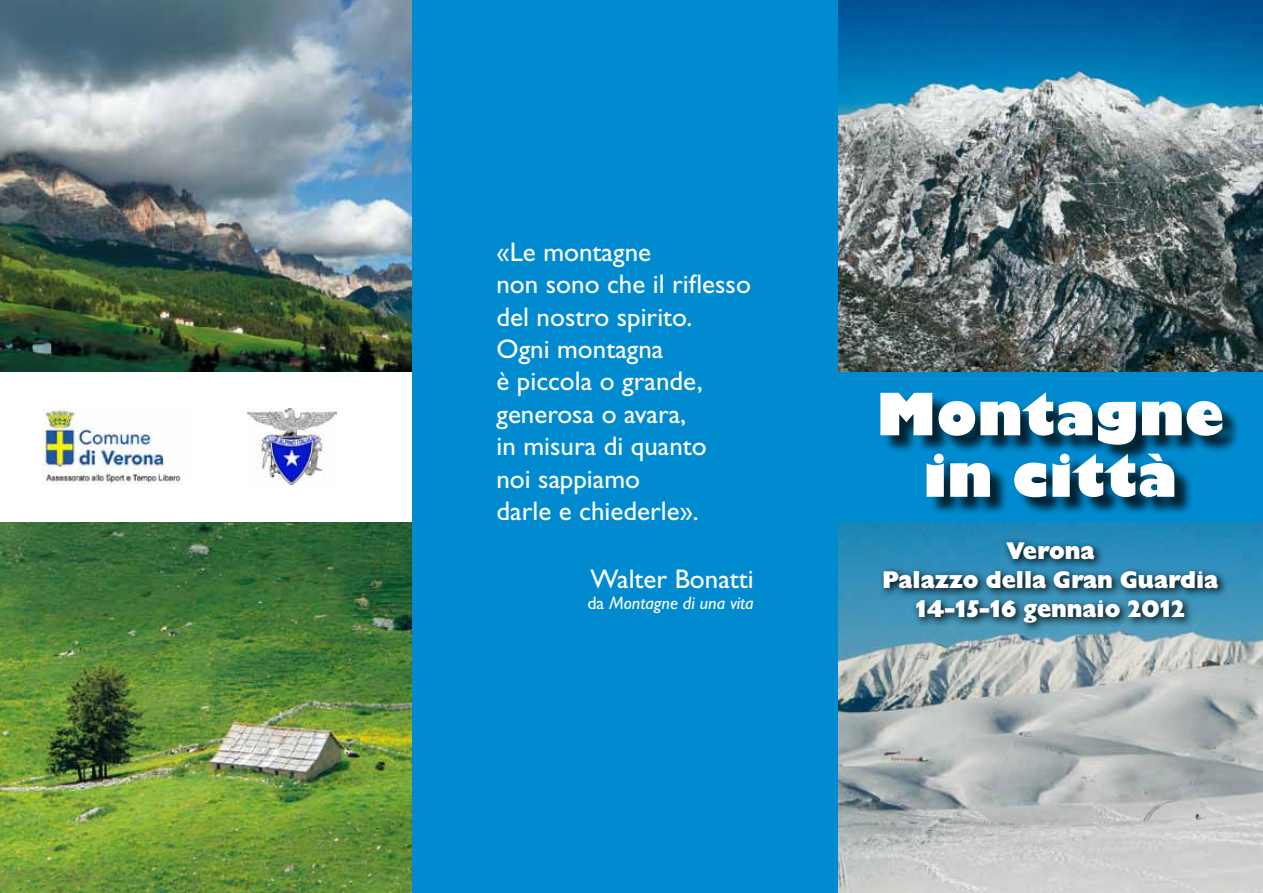
<style>
.page{position:relative;width:1263px;height:893px;background:#fff}
.page>*{position:absolute;margin:0;border:0;box-sizing:border-box;transform-origin:0 0}
.t1{font:800 57px/61.5px "Gill Sans";color:#fff;text-align:center}
.t2{font:27px/32.4px "Gill Sans Std";color:#fff}
.t3{font:24px/28.8px "Gill Sans Std Extra Bold Disp";color:#fff;text-align:center}
.t4{font:italic 18px "Gill Sans Std";color:#fff}
.s1{font-style:normal}
</style>
<div class="page">
<img style="left:0;top:0;width:412px;height:372px">
<img style="left:838px;top:0;width:425px;height:372px">
<img style="left:838px;top:521px;width:425px;height:372px">
<img style="left:0;top:522px;width:412px;height:371px">
<svg style="left:879px;top:537px;width:350px;height:96px;background:#2d7798"></svg>
<div style="left:838px;top:372px;width:425px;height:149px;background:#008bd0"></div>
<div style="left:883px;top:395px;width:358px;height:121px;background:#000;opacity:.75"></div>
<img style="left:43px;top:409px;width:138px;height:75px">
<img style="left:247px;top:409px;width:90px;height:75px">
<div style="left:412px;top:0;width:426px;height:893px;background:#008bd0"></div>
<p class="t2" style="left:496px;top:236px;width:256px">«Le montagne<br>non sono che il riflesso del nostro spirito.<br>Ogni montagna<br>è piccola o grande, generosa o avara,<br>in misura di quanto<br>noi sappiamo<br>darle e chiederle».</p>
<p class="t2" style="left:591px;top:563px;width:165px">Walter Bonatti</p>
<p class="t4" style="left:587px;top:593px;width:168px"><span class="s1">da</span> Montagne di una vita</p>
<h1 class="t1" style="left:876px;top:388px;width:349px">Montagne in città</h1>
<p class="t3" style="left:882px;top:536px;width:337px">Verona<br>Palazzo della Gran Guardia<br>14-15-16 gennaio 2012</p>
</div>
